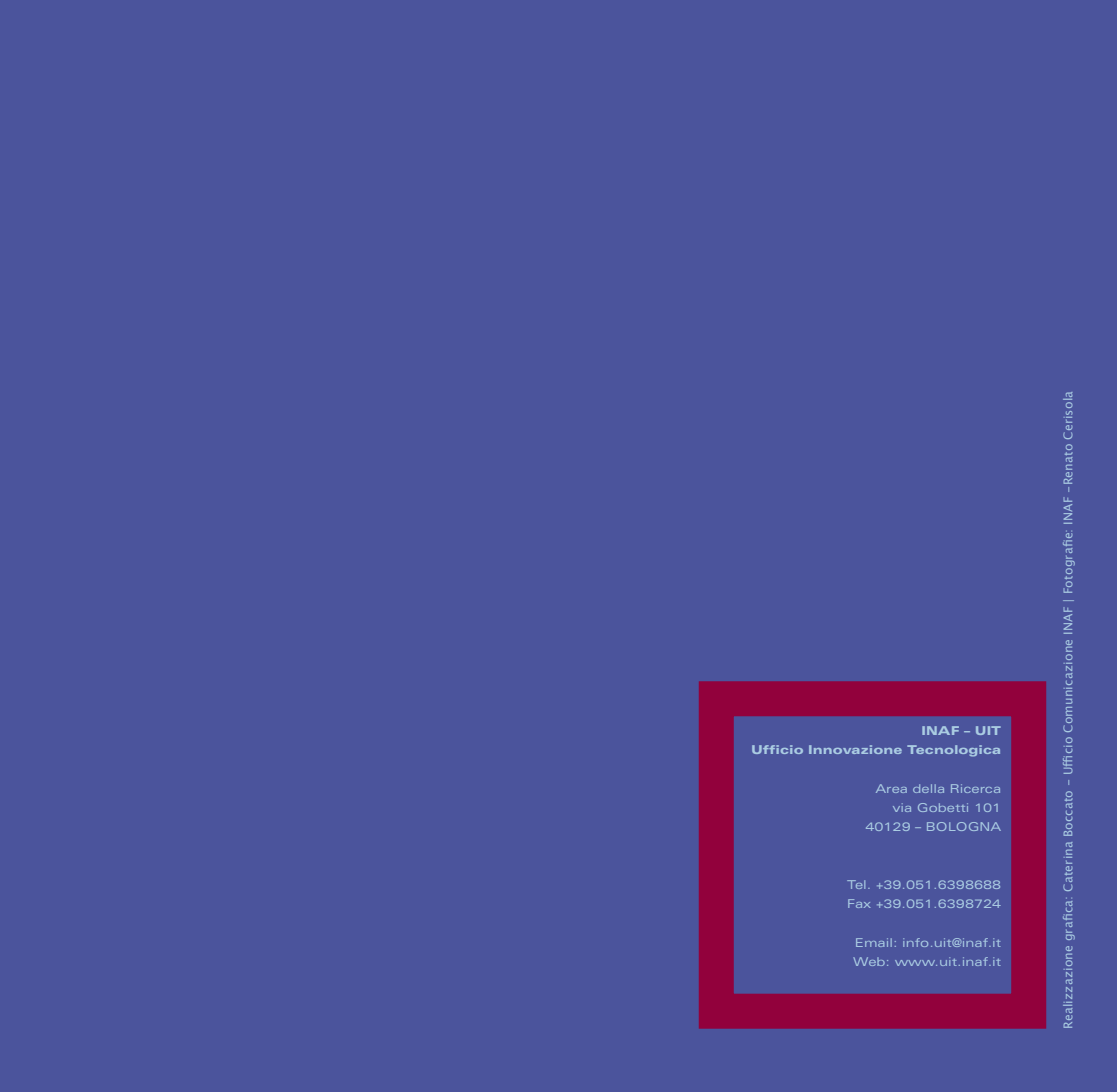
<style>
.page{position:relative;width:1117px;height:1092px;background:#fff}
.page>*{position:absolute;margin:0;border:0;box-sizing:border-box;transform-origin:0 0}
.t1{font:expanded 12.25px/19.2px "Univers LT Std";color:#aacce2}
.t2{font:12.25px "Lucida Grande";letter-spacing:.015em;color:#aacce2}
.t3{font:900 expanded 12.25px/19.2px "Univers LT Std";color:#aacce2;text-align:right}
</style>
<div class="page">
<hr style="left:1116px;top:647px;width:1px;height:444px;background:#fff26d">
<div style="left:0;top:0;width:1116px;height:1091px;background:#4b549c"></div>
<div style="left:698px;top:681px;width:347px;height:347px;border:35px solid #92013c"></div>
<p class="t3" style="left:750px;top:721px;width:252px">INAF – UIT<br>Ufficio Innovazione Tecnologica</p>
<p class="t1" style="left:865px;top:778px;width:137px;text-align:right">Area della Ricerca via Gobetti 101<br>40129 – BOLOGNA</p>
<p class="t1" style="left:847px;top:874px;width:155px">Tel. +39.051.6398688<br>Fax +39.051.6398724</p>
<p class="t1" style="left:853px;top:932px;width:149px">Email: info.uit@inaf.it<br>Web: www.uit.inaf.it</p>
<p class="t2" style="left:1060px;top:1028px;width:639px;rotate:-90deg">Realizzazione grafica: Caterina Boccato - Ufficio Comunicazione INAF | Fotografie: INAF -Renato Cerisola</p>
</div>
